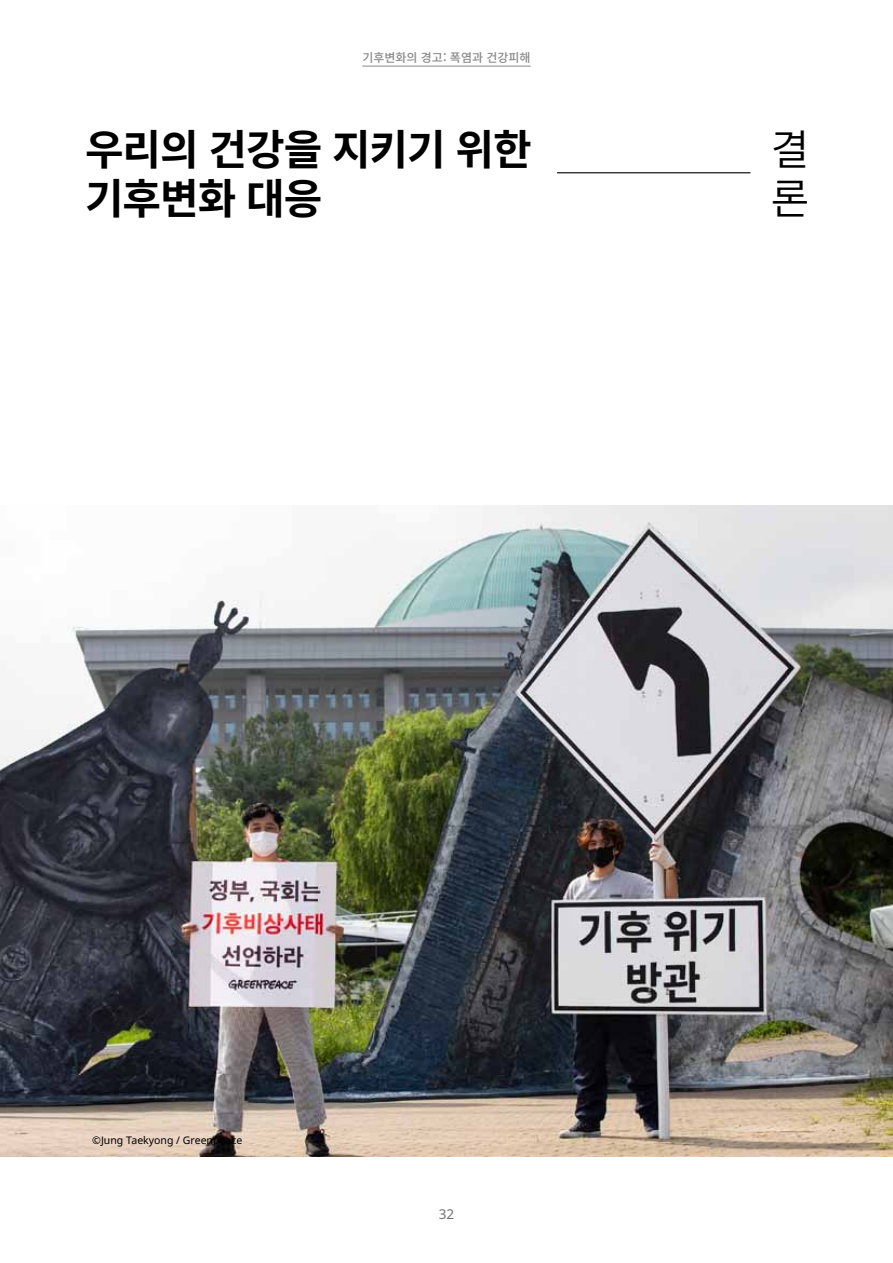
<style>
.page{position:relative;width:893px;height:1263px;background:#fff}
.page>*{position:absolute;margin:0;border:0;box-sizing:border-box;transform-origin:0 0}
.t1{font:700 42px/49.5px "Noto Sans KR";letter-spacing:-.025em;color:#000}
.t2{font:600 42px/49.5px "Noto Sans KR";color:#000}
.t3{font:13.5px "Noto Sans";color:#727171}
.t4{font:500 12px "Noto Sans KR";color:#898989}
.t5{font:10.5px "Noto Sans";color:#000}
</style>
<div class="page">
<hr style="left:362px;top:66px;width:169px;height:1px;background:#898989">
<img style="left:0;top:505px;width:893px;height:652px">
<hr style="left:557px;top:172px;width:193px;height:1px;background:#000">
<p class="t4" style="left:362px;top:50px;width:170px">기후변화의 경고: 폭염과 건강피해</p>
<h1 class="t1" style="left:85px;top:125px;width:448px">우리의 건강을 지키기 위한 기후변화 대응</h1>
<h1 class="t2" style="left:771px;top:125px;width:40px">결 론</h1>
<p class="t5" style="left:92px;top:1133px;width:152px">©Jung Taekyong / Greenpeace</p>
<p class="t3" style="left:439px;top:1205px;width:17px">32</p>
</div>
